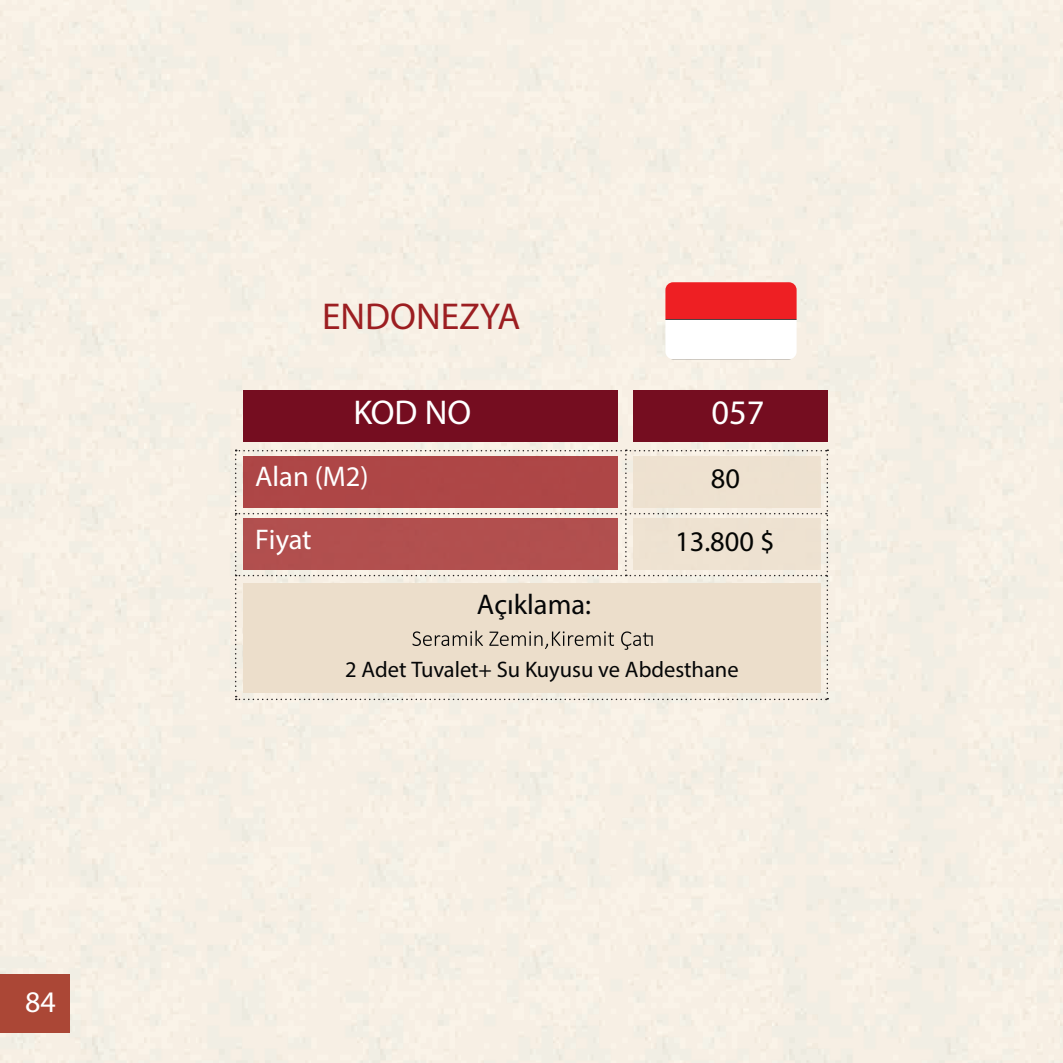
<style>
.page{position:relative;width:1063px;height:1063px;background:#f7efe4}
.page>*{position:absolute;margin:0;border:0;box-sizing:border-box;transform-origin:0 0}
.t1{font:300 37.5px "Calibri";color:#9c1e21}
.t2{font:700 34.5px "Calibri";color:#fff}
.t3{font:30px "Al Jazeera Arabic Regular";color:#fff}
.t4{font:28.5px "Calibri";color:#fff}
.t5{font:28.5px "Calibri";color:#040503}
.t6{font:28.5px "Calibri";color:#050607}
.t7{font:300 22.5px "Calibri";color:#050607}
</style>
<div class="page">
<img style="left:665px;top:282px;width:132px;height:77px">
<div style="left:243px;top:391px;width:375px;height:51px;background:#750d20"></div>
<div style="left:634px;top:391px;width:194px;height:51px;background:#750d20"></div>
<svg style="left:235px;top:450px;width:593px;height:250px;background:#dbb8ab"></svg>
<div style="left:0;top:974px;width:69px;height:58px;background:#ab4736"></div>
<h3 class="t3" style="left:25px;top:984px;width:32px">84</h3>
<h1 class="t1" style="left:322px;top:293px;width:200px">ENDONEZYA</h1>
<h2 class="t2" style="left:353px;top:391px;width:119px">KOD NO</h2>
<h2 class="t2" style="left:712px;top:391px;width:55px">057</h2>
<p class="t4" style="left:255px;top:459px;width:115px">Alan (M2)</p>
<p class="t4" style="left:255px;top:522px;width:58px">Fiyat</p>
<p class="t6" style="left:477px;top:587px;width:116px">Açıklama:</p>
<p class="t5" style="left:711px;top:461px;width:31px">80</p>
<p class="t5" style="left:675px;top:524px;width:101px">13.800 $</p>
<p class="t7" style="left:345px;top:656px;width:395px">2 Adet Tuvalet+ Su Kuyusu ve Abdesthane</p>
</div>
